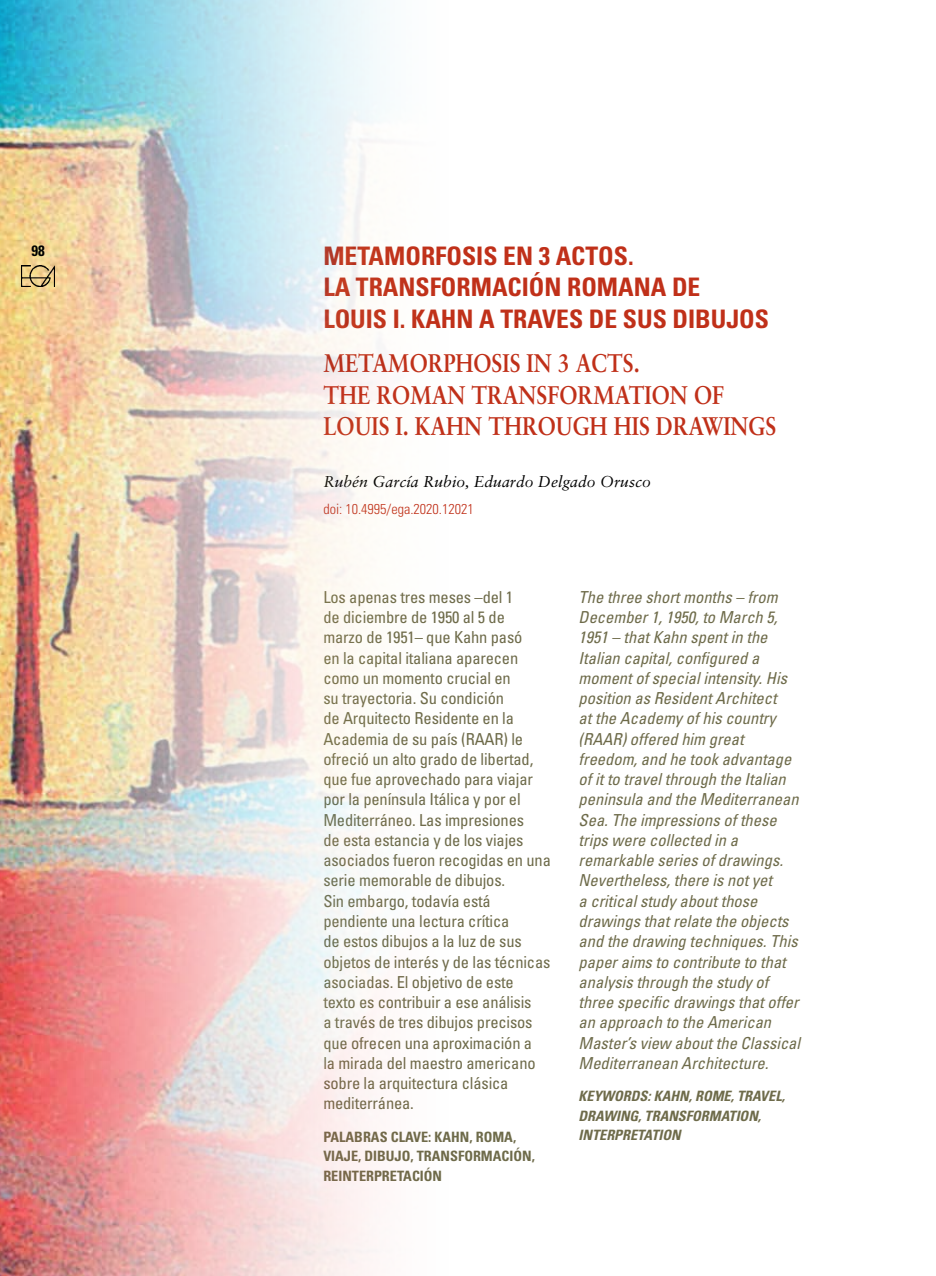
<style>
.page{position:relative;width:936px;height:1276px;background:#fff}
.page>*{position:absolute;margin:0;border:0;box-sizing:border-box;transform-origin:0 0}
.t1{font:700 condensed 25.5px/31.5px "Univers";color:#c03019}
.t2{font:700 25.5px/31.5px "Sabon";color:#c03019;scale:.85 1}
.t3{font:condensed 16.5px/20.2px "Univers";letter-spacing:-.01em;color:#6e6b4a}
.t4{font:italic condensed 16.5px/20.2px "Univers";color:#6e6b4a}
.t5{font:italic 15.75px "Sabon";color:#000}
.t6{font:700 condensed 15px "Univers";color:#000}
.t7{font:700 condensed 14.25px "Univers";color:#6e6b4a}
.t8{font:italic 700 condensed 14.25px/19.5px "Univers";color:#6e6b4a}
.t9{font:300 condensed 14.25px "Univers";color:#c03019}
</style>
<div class="page">
<img style="left:0;top:0;width:380px;height:1276px">
<img style="left:22px;top:265px;width:33px;height:21px">
<p class="t6" style="left:32px;top:242px;width:15px">98</p>
<h1 class="t1" style="left:323px;top:240px;width:447px">METAMORFOSIS EN 3 ACTOS.<br>LA TRANSFORMACIÓN ROMANA DE<br>LOUIS I. KAHN A TRAVES DE SUS DIBUJOS</h1>
<h1 class="t2" style="left:323px;top:347px;width:534px">METAMORPHOSIS IN 3 ACTS.<br>THE ROMAN TRANSFORMATION OF<br>LOUIS I. KAHN THROUGH HIS DRAWINGS</h1>
<p class="t5" style="left:323px;top:472px;width:329px">Rubén García Rubio, Eduardo Delgado Orusco</p>
<p class="t9" style="left:323px;top:500px;width:152px">doi: 10.4995/ega.2020.12021</p>
<p class="t3" style="left:323px;top:587px;width:229px">Los apenas tres meses –del 1<br>de diciembre de 1950 al 5 de<br>marzo de 1951– que Kahn pasó<br>en la capital italiana aparecen como un momento crucial en<br>su trayectoria. Su condición<br>de Arquitecto Residente en la<br>Academia de su país (RAAR) le ofreció un alto grado de libertad, que fue aprovechado para viajar por la península Itálica y por el<br>Mediterráneo. Las impresiones<br>de esta estancia y de los viajes asociados fueron recogidas en una serie memorable de dibujos.<br>Sin embargo, todavía está pendiente una lectura crítica<br>de estos dibujos a la luz de sus objetos de interés y de las técnicas asociadas. El objetivo de este<br>texto es contribuir a ese análisis<br>a través de tres dibujos precisos que ofrecen una aproximación a<br>la mirada del maestro americano sobre la arquitectura clásica mediterránea.</p>
<p class="t7" style="left:323px;top:1127px;width:129px">PALABRAS CLAVE: KAHN</p>
<p class="t7" style="left:469px;top:1127px;width:25px">, ROMA</p>
<p class="t7" style="left:513px;top:1127px;width:5px">,</p>
<p class="t7" style="left:323px;top:1147px;width:16px">VIAJE</p>
<p class="t7" style="left:358px;top:1147px;width:24px">, DIBUJO</p>
<p class="t7" style="left:410px;top:1147px;width:23px">, TRANSFORMACIÓN</p>
<p class="t7" style="left:531px;top:1147px;width:5px">,</p>
<p class="t7" style="left:323px;top:1166px;width:17px">REINTERPRETACIÓN</p>
<p class="t4" style="left:578px;top:587px;width:223px">The three short months – from<br>December 1, 1950, to March 5,<br>1951 – that Kahn spent in the<br>Italian capital, configured a moment of special intensity. His position as Resident Architect<br>at the Academy of his country (RAAR) offered him great freedom, and he took advantage of it to travel through the Italian peninsula and the Mediterranean<br>Sea. The impressions of these trips were collected in a remarkable series of drawings.<br>Nevertheless, there is not yet<br>a critical study about those drawings that relate the objects and the drawing techniques. This paper aims to contribute to that analysis through the study of three specific drawings that offer an approach to the American<br>Master’s view about the Classical<br>Mediterranean Architecture.</p>
<p class="t8" style="left:578px;top:1086px;width:208px">KEYWORDS: KAHN, ROME, TRAVEL,<br>DRAWING, TRANSFORMATION,<br>INTERPRETATION</p>
</div>
